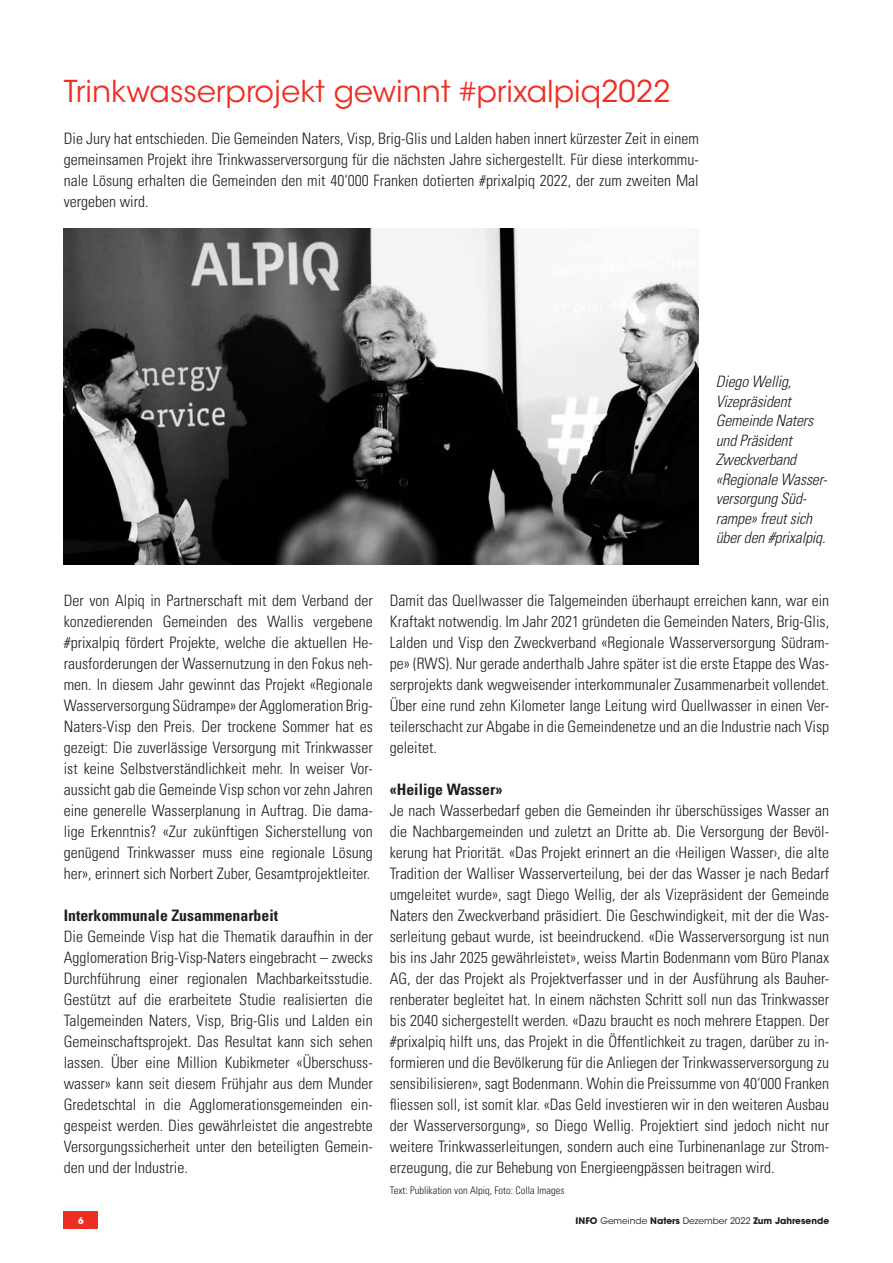
<style>
.page{position:relative;width:893px;height:1263px;background:#fff}
.page>*{position:absolute;margin:0;border:0;box-sizing:border-box;transform-origin:0 0}
.t1{font:30px "ITC Avant Garde Std";color:#ee2e22}
.t2{font:300 condensed 15.75px/21px "Univers LT Std";color:#231f20;text-align:justify}
.t3{font:italic 300 condensed 15.75px/19.5px "Univers LT Std";letter-spacing:-.01em;color:#231f20}
.t4{font:700 condensed 15.75px "Univers LT Std";color:#231f20}
.t5{font:300 condensed 10.5px "Univers LT Std";color:#231f20}
.t6{font:700 9px "ITC Avant Garde Std";color:#231f20}
.t7{font:700 9px "ITC Avant Garde Std";color:#fff}
.s1{font-weight:400}
</style>
<div class="page">
<div style="left:64px;top:1212px;width:34px;height:17px;background:#ee2e22"></div>
<img style="left:64px;top:228px;width:635px;height:336px">
<p class="t1" style="left:64px;top:73px;width:608px">Trinkwasserprojekt gewinnt #prixalpiq2022</p>
<p class="t2" style="left:64px;top:128px;width:636px">Die Jury hat entschieden. Die Gemeinden Naters, Visp, Brig-Glis und Lalden haben innert kürzester Zeit in einem gemeinsamen Projekt ihre Trinkwasserversorgung für die nächsten Jahre sichergestellt. Für diese interkommu&shy;nale Lösung erhalten die Gemeinden den mit 40‘000 Franken dotierten #prixalpiq 2022, der zum zweiten Mal vergeben wird.</p>
<p class="t3" style="left:716px;top:372px;width:77px">Diego Wellig,</p>
<p class="t3" style="left:716px;top:391px;width:77px">Vizepräsident</p>
<p class="t3" style="left:716px;top:411px;width:99px">Gemeinde Naters und Präsident<br>Zweckverband</p>
<p class="t3" style="left:716px;top:469px;width:113px">«Regionale Wasser&shy;versorgung Süd&shy;rampe» freut sich über den #prixalpiq.</p>
<p class="t2" style="left:64px;top:590px;width:311px">Der von Alpiq in Partnerschaft mit dem Verband der konzedierenden Gemeinden des Wallis vergebene #prixalpiq fördert Projekte, welche die aktuellen He&shy;rausforderungen der Wassernutzung in den Fokus neh&shy;men. In diesem Jahr gewinnt das Projekt «Regionale Wasserversorgung Südrampe» der Agglomeration Brig-Naters-Visp den Preis. Der trockene Sommer hat es gezeigt: Die zuverlässige Versorgung mit Trinkwasser ist keine Selbstverständlichkeit mehr. In weiser Vor&shy;aussicht gab die Gemeinde Visp schon vor zehn Jahren eine generelle Wasserplanung in Auftrag. Die dama&shy;lige Erkenntnis? «Zur zukünftigen Sicherstellung von genügend Trinkwasser muss eine regionale Lösung her», erinnert sich Norbert Zuber, Gesamtprojektleiter.</p>
<p class="t4" style="left:64px;top:906px;width:216px">Interkommunale Zusammenarbeit</p>
<p class="t2" style="left:64px;top:926px;width:311px">Die Gemeinde Visp hat die Thematik daraufhin in der Agglomeration Brig-Visp-Naters eingebracht – zwecks Durchführung einer regionalen Machbarkeitsstudie.<br>Gestützt auf die erarbeitete Studie realisierten die Talgemeinden Naters, Visp, Brig-Glis und Lalden ein Gemeinschaftsprojekt. Das Resultat kann sich sehen lassen. Über eine Million Kubikmeter «Überschuss&shy;wasser» kann seit diesem Frühjahr aus dem Munder Gredetschtal in die Agglomerationsgemeinden ein&shy;gespeist werden. Dies gewährleistet die angestrebte Versorgungssicherheit unter den beteiligten Gemein&shy;den und der Industrie.</p>
<p class="t2" style="left:390px;top:590px;width:441px">Damit das Quellwasser die Talgemeinden überhaupt erreichen kann, war ein Kraftakt notwendig. Im Jahr 2021 gründeten die Gemeinden Naters, Brig-Glis, Lalden und Visp den Zweckverband «Regionale Wasserversorgung Südram&shy;pe» (RWS). Nur gerade anderthalb Jahre später ist die erste Etappe des Was&shy;serprojekts dank wegweisender interkommunaler Zusammenarbeit vollendet.<br>Über eine rund zehn Kilometer lange Leitung wird Quellwasser in einen Ver&shy;teilerschacht zur Abgabe in die Gemeindenetze und an die Industrie nach Visp geleitet.</p>
<p class="t4" style="left:390px;top:780px;width:114px">«Heilige Wasser»</p>
<p class="t2" style="left:390px;top:800px;width:441px">Je nach Wasserbedarf geben die Gemeinden ihr überschüssiges Wasser an die Nachbargemeinden und zuletzt an Dritte ab. Die Versorgung der Bevöl&shy;kerung hat Priorität. «Das Projekt erinnert an die ‹Heiligen Wasser›, die alte Tradition der Walliser Wasserverteilung, bei der das Wasser je nach Bedarf umgeleitet wurde», sagt Diego Wellig, der als Vizepräsident der Gemeinde Naters den Zweckverband präsidiert. Die Geschwindigkeit, mit der die Was&shy;serleitung gebaut wurde, ist beeindruckend. «Die Wasserversorgung ist nun bis ins Jahr 2025 gewährleistet», weiss Martin Bodenmann vom Büro Planax AG, der das Projekt als Projektverfasser und in der Ausführung als Bauher&shy;renberater begleitet hat. In einem nächsten Schritt soll nun das Trinkwasser bis 2040 sichergestellt werden. «Dazu braucht es noch mehrere Etappen. Der #prixalpiq hilft uns, das Projekt in die Öffentlichkeit zu tragen, darüber zu in&shy;formieren und die Bevölkerung für die Anliegen der Trinkwasserversorgung zu sensibilisieren», sagt Bodenmann. Wohin die Preissumme von 40‘000 Franken fliessen soll, ist somit klar. «Das Geld investieren wir in den weiteren Ausbau der Wasserversorgung», so Diego Wellig. Projektiert sind jedoch nicht nur weitere Trinkwasserleitungen, sondern auch eine Turbinenanlage zur Strom&shy;erzeugung, die zur Behebung von Energieengpässen beitragen wird.</p>
<p class="t5" style="left:390px;top:1184px;width:176px">Text: Publikation von Alpiq, Foto: Colla Images</p>
<p class="t7" style="left:78px;top:1214px;width:7px">6</p>
<p class="t6" style="left:576px;top:1214px;width:255px">INFO <span class="s1">Gemeinde</span> Naters <span class="s1">Dezember 2022</span> Zum Jahresende</p>
</div>
